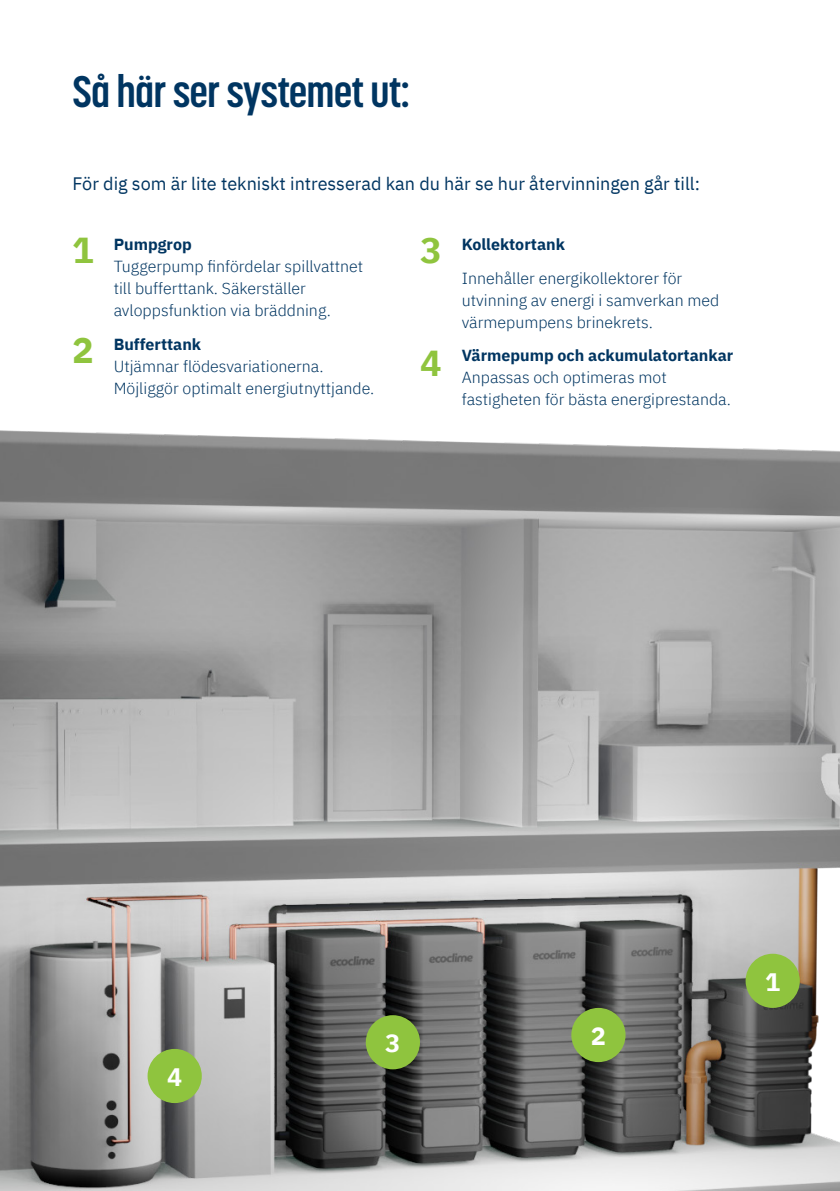
<style>
.page{position:relative;width:840px;height:1191px;background:#fff}
.page>*{position:absolute;margin:0;border:0;box-sizing:border-box;transform-origin:0 0}
.Rubrik_22{font:700 43.6px "Korolev Condensed";letter-spacing:-.02em;color:#003561}
.EVT___Brödtext{font:700 36px "IBM Plex Sans";color:#8fc43e}
.EVT___Brödtext-2{font:700 25.2px "IBM Plex Sans";color:#fff}
.Brödtext_22{font:18px "IBM Plex Sans";color:#003561}
.EVT___Brödtext-3{font:300 16px/22px "IBM Plex Sans";color:#003561}
.EVT___Brödtext-4{font:700 16px "IBM Plex Sans";color:#003561}
</style>
<div class="page">
<img style="left:0;top:430px;width:839px;height:761px">
<div style="left:745px;top:953px;width:54px;height:55px;background:#8fc43e;border-radius:50%"></div>
<div style="left:571px;top:1008px;width:54px;height:54px;background:#8fc43e;border-radius:50%"></div>
<div style="left:365px;top:1015px;width:55px;height:54px;background:#8fc43e;border-radius:50%"></div>
<div style="left:147px;top:1049px;width:55px;height:54px;background:#8fc43e;border-radius:50%"></div>
<p class="Rubrik_22" style="left:73px;top:66px;width:338px">Så här ser systemet ut:</p>
<p class="Brödtext_22" style="left:73px;top:170px;width:628px">För dig som är lite tekniskt intresserad kan du här se hur återvinningen går till:</p>
<p class="EVT___Brödtext" style="left:72px;top:221px;width:23px">1</p>
<p class="EVT___Brödtext" style="left:420px;top:221px;width:23px">3</p>
<p class="EVT___Brödtext-4" style="left:114px;top:232px;width:80px">Pumpgrop</p>
<p class="EVT___Brödtext-3" style="left:114px;top:254px;width:251px">Tuggerpump finfördelar spillvattnet till bufferttank. Säkerställer avloppsfunktion via bräddning.</p>
<p class="EVT___Brödtext-4" style="left:114px;top:331px;width:89px">Bufferttank</p>
<p class="EVT___Brödtext-3" style="left:114px;top:353px;width:211px">Utjämnar flödesvariationerna.</p>
<p class="EVT___Brödtext-3" style="left:114px;top:375px;width:262px">Möjliggör optimalt energiutnyttjande.</p>
<p class="EVT___Brödtext" style="left:72px;top:322px;width:23px">2</p>
<p class="EVT___Brödtext" style="left:420px;top:334px;width:23px">4</p>
<p class="EVT___Brödtext-4" style="left:461px;top:232px;width:105px">Kollektortank</p>
<p class="EVT___Brödtext-3" style="left:461px;top:265px;width:259px">Innehåller energikollektorer för utvinning av energi i samverkan med värmepumpens brinekrets.</p>
<p class="EVT___Brödtext-4" style="left:461px;top:342px;width:273px">Värmepump och ackumulatortankar</p>
<p class="EVT___Brödtext-3" style="left:461px;top:365px;width:270px">Anpassas och optimeras mot fastigheten för bästa energiprestanda.</p>
<p class="EVT___Brödtext-2" style="left:167px;top:1056px;width:17px">4</p>
<p class="EVT___Brödtext-2" style="left:385px;top:1023px;width:17px">3</p>
<p class="EVT___Brödtext-2" style="left:590px;top:1015px;width:17px">2</p>
<p class="EVT___Brödtext-2" style="left:764px;top:961px;width:17px">1</p>
</div>
